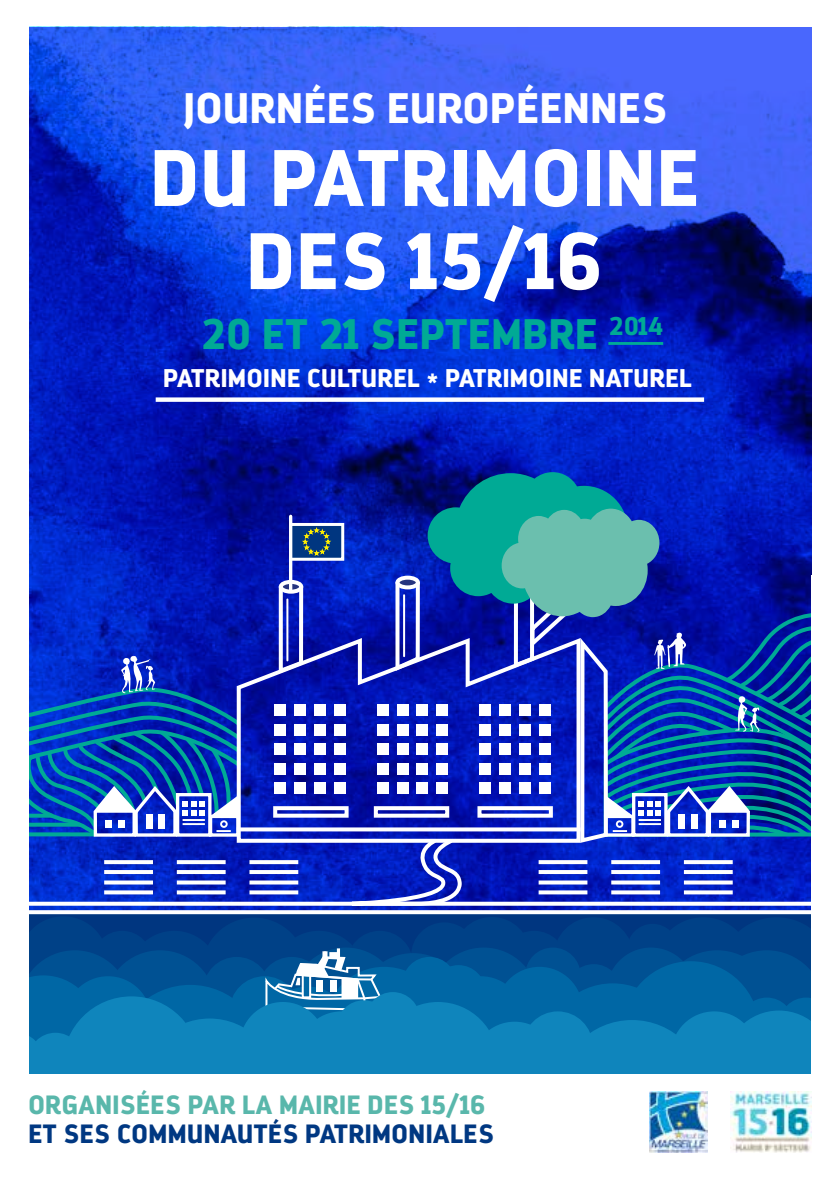
<style>
.page{position:relative;width:840px;height:1191px;background:#fff}
.page>*{position:absolute;margin:0;border:0;box-sizing:border-box;transform-origin:0 0}
.t1{font:900 79.8px/83.2px "Darwin";letter-spacing:.02em;color:#fff;text-align:center}
.t2{font:900 42.6px "Darwin";letter-spacing:.02em;color:#fff}
.t3{font:900 42.6px "Darwin";letter-spacing:.02em;color:#00aa95}
.t4{font:900 26.4px "Darwin";letter-spacing:.02em;color:#59b7ab}
.t5{font:900 26.4px "Darwin";letter-spacing:.02em;color:#003882}
.t6{font:900 25.6px "Darwin";letter-spacing:.02em;color:#fff}
</style>
<div class="page">
<img style="left:29px;top:27px;width:782px;height:883px">
<hr style="left:608px;top:342px;width:54px;height:3px;background:#00aa95">
<div style="left:156px;top:397px;width:547px;height:5px;background:#fff"></div>
<div style="left:28px;top:912px;width:792px;height:148px;background:#003680"></div>
<svg style="left:29px;top:901px;width:318px;height:4px"></svg>
<svg style="left:28px;top:910px;width:783px;height:4px"></svg>
<svg style="left:249px;top:890px;width:49px;height:4px"></svg>
<svg style="left:249px;top:880px;width:49px;height:4px"></svg>
<svg style="left:104px;top:880px;width:49px;height:4px"></svg>
<svg style="left:104px;top:890px;width:49px;height:4px"></svg>
<svg style="left:177px;top:880px;width:48px;height:4px"></svg>
<svg style="left:177px;top:890px;width:48px;height:4px"></svg>
<hr style="left:249px;top:870px;width:49px;height:4px;background:#fff">
<svg style="left:249px;top:860px;width:49px;height:4px"></svg>
<svg style="left:104px;top:860px;width:49px;height:4px"></svg>
<hr style="left:104px;top:870px;width:49px;height:4px;background:#fff">
<svg style="left:177px;top:860px;width:48px;height:4px"></svg>
<hr style="left:177px;top:870px;width:48px;height:4px;background:#fff">
<div style="left:718px;top:917px;width:115px;height:115px;background:#004187;border-radius:50%"></div>
<div style="left:654px;top:917px;width:98px;height:98px;background:#004187;border-radius:50%"></div>
<div style="left:626px;top:923px;width:51px;height:52px;background:#004187;border-radius:50%"></div>
<div style="left:553px;top:917px;width:80px;height:80px;background:#004187;border-radius:50%"></div>
<div style="left:500px;top:930px;width:67px;height:67px;background:#004187;border-radius:50%"></div>
<div style="left:346px;top:930px;width:67px;height:67px;background:#004187;border-radius:50%"></div>
<div style="left:273px;top:930px;width:91px;height:92px;background:#004187;border-radius:50%"></div>
<div style="left:128px;top:930px;width:92px;height:92px;background:#004187;border-radius:50%"></div>
<div style="left:92px;top:930px;width:60px;height:60px;background:#004187;border-radius:50%"></div>
<div style="left:19px;top:916px;width:89px;height:89px;background:#004187;border-radius:50%"></div>
<div style="left:202px;top:917px;width:104px;height:105px;background:#004187;border-radius:50%"></div>
<div style="left:411px;top:922px;width:66px;height:66px;background:#004187;border-radius:50%"></div>
<div style="left:453px;top:917px;width:77px;height:77px;background:#004187;border-radius:50%"></div>
<div style="left:708px;top:950px;width:116px;height:115px;background:#005193;border-radius:50%"></div>
<div style="left:659px;top:950px;width:115px;height:115px;background:#005193;border-radius:50%"></div>
<div style="left:606px;top:947px;width:89px;height:89px;background:#005193;border-radius:50%"></div>
<div style="left:565px;top:964px;width:56px;height:55px;background:#005193;border-radius:50%"></div>
<div style="left:525px;top:947px;width:55px;height:56px;background:#005193;border-radius:50%"></div>
<div style="left:428px;top:947px;width:110px;height:110px;background:#005193;border-radius:50%"></div>
<div style="left:203px;top:957px;width:67px;height:67px;background:#005193;border-radius:50%"></div>
<div style="left:104px;top:950px;width:112px;height:112px;background:#005193;border-radius:50%"></div>
<div style="left:19px;top:950px;width:112px;height:112px;background:#005193;border-radius:50%"></div>
<div style="left:358px;top:953px;width:109px;height:109px;background:#005193;border-radius:50%"></div>
<div style="left:65px;top:976px;width:86px;height:86px;background:#0067a5;border-radius:50%"></div>
<div style="left:544px;top:983px;width:136px;height:137px;background:#0067a5;border-radius:50%"></div>
<div style="left:622px;top:961px;width:137px;height:137px;background:#0067a5;border-radius:50%"></div>
<div style="left:437px;top:976px;width:86px;height:86px;background:#0067a5;border-radius:50%"></div>
<div style="left:496px;top:966px;width:86px;height:87px;background:#0067a5;border-radius:50%"></div>
<div style="left:324px;top:966px;width:120px;height:120px;background:#0067a5;border-radius:50%"></div>
<div style="left:229px;top:976px;width:70px;height:70px;background:#0067a5;border-radius:50%"></div>
<div style="left:402px;top:957px;width:54px;height:54px;background:#0067a5;border-radius:50%"></div>
<div style="left:431px;top:965px;width:54px;height:54px;background:#0067a5;border-radius:50%"></div>
<div style="left:739px;top:997px;width:54px;height:54px;background:#0067a5;border-radius:50%"></div>
<div style="left:778px;top:997px;width:54px;height:54px;background:#0067a5;border-radius:50%"></div>
<div style="left:116px;top:984px;width:148px;height:149px;background:#0067a5;border-radius:50%"></div>
<svg style="left:264px;top:948px;width:118px;height:69px"></svg>
<div style="left:724px;top:1010px;width:108px;height:109px;background:#0f85bc;border-radius:50%"></div>
<div style="left:670px;top:1011px;width:87px;height:86px;background:#0f85bc;border-radius:50%"></div>
<div style="left:141px;top:1018px;width:137px;height:137px;background:#0f85bc;border-radius:50%"></div>
<div style="left:63px;top:996px;width:137px;height:137px;background:#0f85bc;border-radius:50%"></div>
<div style="left:298px;top:1011px;width:86px;height:86px;background:#0f85bc;border-radius:50%"></div>
<div style="left:239px;top:1002px;width:87px;height:86px;background:#0f85bc;border-radius:50%"></div>
<div style="left:378px;top:1002px;width:119px;height:119px;background:#0f85bc;border-radius:50%"></div>
<div style="left:471px;top:1021px;width:86px;height:87px;background:#0f85bc;border-radius:50%"></div>
<div style="left:522px;top:1011px;width:70px;height:70px;background:#0f85bc;border-radius:50%"></div>
<div style="left:365px;top:992px;width:55px;height:54px;background:#0f85bc;border-radius:50%"></div>
<div style="left:336px;top:1000px;width:55px;height:54px;background:#0f85bc;border-radius:50%"></div>
<svg style="left:28px;top:975px;width:70px;height:99px"></svg>
<div style="left:557px;top:1020px;width:148px;height:148px;background:#0f85bc;border-radius:50%"></div>
<div style="left:811px;top:575px;width:28px;height:553px;background:#fff"></div>
<div style="left:0;top:1074px;width:839px;height:113px;background:#fff"></div>
<div style="left:0;top:0;width:28px;height:1128px;background:#fff"></div>
<img style="left:649px;top:1091px;width:58px;height:61px">
<img style="left:730px;top:1091px;width:81px;height:61px">
<div style="left:289px;top:523px;width:55px;height:38px;background:#003680;border:3px solid #fff"></div>
<svg style="left:234px;top:635px;width:113px;height:209px;background:#1321b1"></svg>
<svg style="left:276px;top:584px;width:29px;height:92px"></svg>
<svg style="left:280px;top:582px;width:21px;height:9px"></svg>
<div style="left:278px;top:580px;width:25px;height:13px;border:4px solid #fff;border-radius:50%"></div>
<hr style="left:286px;top:599px;width:2px;height:61px;background:#fff">
<div style="left:334px;top:704px;width:11px;height:11px;background:#fff"></div>
<div style="left:334px;top:724px;width:11px;height:11px;background:#fff"></div>
<div style="left:314px;top:724px;width:11px;height:11px;background:#fff"></div>
<div style="left:314px;top:704px;width:11px;height:11px;background:#fff"></div>
<div style="left:294px;top:704px;width:11px;height:11px;background:#fff"></div>
<div style="left:294px;top:724px;width:11px;height:11px;background:#fff"></div>
<div style="left:274px;top:724px;width:11px;height:11px;background:#fff"></div>
<div style="left:274px;top:704px;width:11px;height:11px;background:#fff"></div>
<div style="left:334px;top:743px;width:11px;height:11px;background:#fff"></div>
<div style="left:334px;top:763px;width:11px;height:11px;background:#fff"></div>
<div style="left:334px;top:782px;width:11px;height:12px;background:#fff"></div>
<div style="left:314px;top:782px;width:11px;height:12px;background:#fff"></div>
<div style="left:314px;top:763px;width:11px;height:11px;background:#fff"></div>
<div style="left:314px;top:743px;width:11px;height:11px;background:#fff"></div>
<div style="left:294px;top:743px;width:11px;height:11px;background:#fff"></div>
<div style="left:294px;top:763px;width:11px;height:11px;background:#fff"></div>
<div style="left:294px;top:782px;width:11px;height:12px;background:#fff"></div>
<div style="left:274px;top:782px;width:11px;height:12px;background:#fff"></div>
<div style="left:274px;top:763px;width:11px;height:11px;background:#fff"></div>
<div style="left:274px;top:743px;width:11px;height:11px;background:#fff"></div>
<div style="left:273px;top:806px;width:75px;height:11px;border:4px solid #fff"></div>
<svg style="left:245px;top:827px;width:102px;height:4px"></svg>
<svg style="left:302px;top:527px;width:28px;height:29px"></svg>
<hr style="left:289px;top:516px;width:3px;height:75px;background:#fff">
<svg style="left:29px;top:655px;width:216px;height:186px;background:#194ebb"></svg>
<svg style="left:347px;top:472px;width:465px;height:435px;background:#254bb6"></svg>
<h2 class="t2" style="left:182px;top:81px;width:486px">JOURNÉES EUROPÉENNES</h2>
<h1 class="t1" style="left:150px;top:137px;width:549px">DU PATRIMOINE<br>DES 15/16</h1>
<h2 class="t3" style="left:201px;top:307px;width:463px">20 ET 21 SEPTEMBRE <sup>2014</sup></h2>
<p class="t6" style="left:163px;top:362px;width:530px">PATRIMOINE CULTUREL * PATRIMOINE NATUREL</p>
<p class="t4" style="left:28px;top:1088px;width:458px">ORGANISÉES PAR LA MAIRIE DES 15/16</p>
<p class="t5" style="left:28px;top:1117px;width:466px">ET SES COMMUNAUTÉS PATRIMONIALES</p>
</div>
